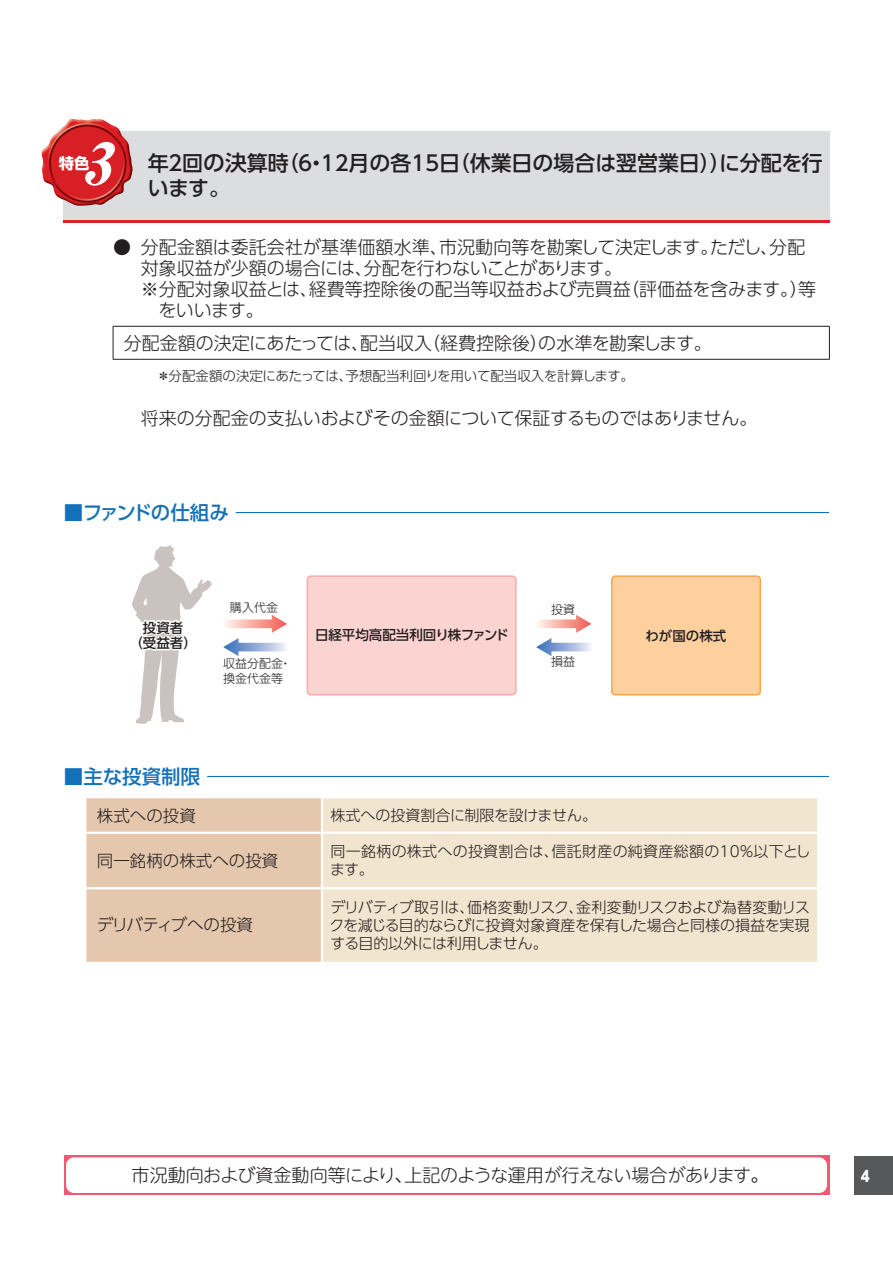
<style>
.page{position:relative;width:893px;height:1263px;background:#fff}
.page>*{position:absolute;margin:0;border:0;box-sizing:border-box;transform-origin:0 0}
.t1{font:italic 58.5px "Midashi Min Pr 5 MA31";color:#fff;scale:1.04 1}
.t2{font:500 21px/25px "UD Shin Go Pro";letter-spacing:-.01em;color:#231f20}
.t3{font:500 19.5px "UD Shin Go Pro";letter-spacing:-.06em;color:#1471b9}
.t4{font:500 19.5px "UD Shin Go Pro";letter-spacing:-.005em;color:#1471b9}
.t5{font:300 18px "UD Shin Go Pro";color:#231f20}
.t6{font:300 18px "UD Shin M Go Pro";letter-spacing:-.01em;color:#231f20}
.t7{font:300 16.5px "UD Shin Go Pro";color:#231f20}
.t8{font:300 16.5px "UD Shin Go Pro";letter-spacing:-.03em;color:#231f20}
.t9{font:700 15.3px "UD Shin Go Pro";color:#fff}
.t10{font:300 15px/18px "UD Shin Go Pro";color:#231f20;text-align:justify}
.t11{font:300 15px/18px "UD Shin Go Pro";letter-spacing:.02em;color:#231f20}
.t12{font:800 15px "UD Shin Go Pro";color:#fff;scale:.9 1}
.t13{font:300 13.5px "UD Shin Go Pro";letter-spacing:-.01em;color:#231f20}
.t14{font:500 13.5px/15.8px "UD Shin Go Pro";color:#231f20;text-align:center}
.t15{font:300 12px/15px "UD Shin Go Pro";color:#231f20}
.s1{font-size:21.75px}
</style>
<div class="page">
<div style="left:855px;top:1157px;width:38px;height:38px;background:#57585a"></div>
<div style="left:63px;top:131px;width:766px;height:92px;background:#dcdddf"></div>
<hr style="left:63px;top:220px;width:766px;height:3px;background:#da2128">
<img style="left:41px;top:119px;width:92px;height:87px">
<svg style="left:113px;top:326px;width:28px;height:1px"></svg>
<hr style="left:113px;top:327px;width:1px;height:32px;background:#231f20">
<hr style="left:141px;top:326px;width:689px;height:1px;background:#231f20">
<hr style="left:829px;top:327px;width:1px;height:32px;background:#231f20">
<svg style="left:113px;top:359px;width:28px;height:1px"></svg>
<hr style="left:141px;top:359px;width:689px;height:1px;background:#231f20">
<hr style="left:236px;top:512px;width:593px;height:1px;background:#1471b9">
<div style="left:307px;top:575px;width:210px;height:120px;background:#fbd3d1"></div>
<svg style="left:536px;top:615px;width:55px;height:41px"></svg>
<svg style="left:223px;top:615px;width:64px;height:41px"></svg>
<svg style="left:132px;top:545px;width:80px;height:179px"></svg>
<div style="left:611px;top:575px;width:150px;height:120px;background:#fdd09e"></div>
<hr style="left:207px;top:776px;width:622px;height:1px;background:#1471b9">
<div style="left:86px;top:798px;width:235px;height:164px;background:#e5c7ad"></div>
<div style="left:323px;top:798px;width:494px;height:164px;background:#f2e5cf"></div>
<hr style="left:86px;top:832px;width:236px;height:2px;background:#fff">
<hr style="left:322px;top:832px;width:495px;height:2px;background:#fff">
<hr style="left:86px;top:887px;width:236px;height:2px;background:#fff">
<hr style="left:322px;top:887px;width:495px;height:2px;background:#fff">
<div style="left:64px;top:1155px;width:765px;height:40px;background:#f05972"></div>
<div style="left:66px;top:1157px;width:761px;height:36px;background:#fff;border-radius:8px"></div>
<h1 class="t1" style="left:80px;top:118px;width:49px">3</h1>
<p class="t2" style="left:148px;top:150px;width:676px">年２回<span class="s1">の決</span>算時（６・12月の各15日（休業日の場合は翌営業日））に分配を行います。</p>
<p class="t9" style="left:59px;top:150px;width:32px">特色</p>
<p class="t5" style="left:113px;top:232px;width:694px">● 分配金額は委託会社が基準価額水準、市況動向等を勘案して決定します。ただし、分配</p>
<p class="t5" style="left:141px;top:253px;width:483px">対象収益が少額の場合には、分配を行わないことがあります。</p>
<p class="t5" style="left:141px;top:274px;width:677px">※分配対象収益とは、経費等控除後の配当等収益および売買益（評価益を含みます。）等</p>
<p class="t5" style="left:158px;top:295px;width:107px">をいいます。</p>
<p class="t5" style="left:124px;top:328px;width:589px">分配金額の決定にあたっては、配当収入（経費控除後）の水準を勘案します。</p>
<p class="t13" style="left:157px;top:365px;width:479px">＊分配金額の決定にあたっては、予想配当利回りを用いて配当収入を計算します。</p>
<p class="t5" style="left:141px;top:403px;width:618px">将来の分配金の支払いおよびその金額について保証するものではありません。</p>
<p class="t3" style="left:64px;top:497px;width:166px">■ファンドの仕組み</p>
<p class="t15" style="left:230px;top:599px;width:49px">購入代金</p>
<p class="t15" style="left:551px;top:601px;width:25px">投資</p>
<p class="t14" style="left:129px;top:619px;width:69px">投資者<br>（受益者）</p>
<p class="t14" style="left:645px;top:627px;width:82px">わが国の株式</p>
<p class="t14" style="left:315px;top:627px;width:195px">日経平均高配当利回り株ファンド</p>
<p class="t15" style="left:223px;top:655px;width:70px">収益分配金・換金代金等</p>
<p class="t15" style="left:551px;top:654px;width:25px">損益</p>
<p class="t4" style="left:64px;top:761px;width:138px">■主な投資制限</p>
<p class="t7" style="left:97px;top:802px;width:100px">株式への投資</p>
<p class="t10" style="left:331px;top:806px;width:268px">株式への投資割合に制限を設けません。</p>
<p class="t7" style="left:97px;top:847px;width:183px">同一銘柄の株式への投資</p>
<p class="t11" style="left:330px;top:842px;width:482px">同一銘柄の株式への投資割合は、信託財産の純資産総額の10％以下とします。</p>
<p class="t8" style="left:97px;top:912px;width:158px">デリバティブへの投資</p>
<p class="t10" style="left:330px;top:897px;width:482px">デリバティブ取引は、価格変動リスク、金利変動リスクおよび為替変動リスクを減じる目的ならびに投資対象資産を保有した場合と同様の損益を実現する目的以外には利用しません。</p>
<p class="t6" style="left:132px;top:1161px;width:638px">市況動向および資金動向等により、上記のような運用が行えない場合があります。</p>
<p class="t12" style="left:861px;top:1163px;width:11px">4</p>
</div>
